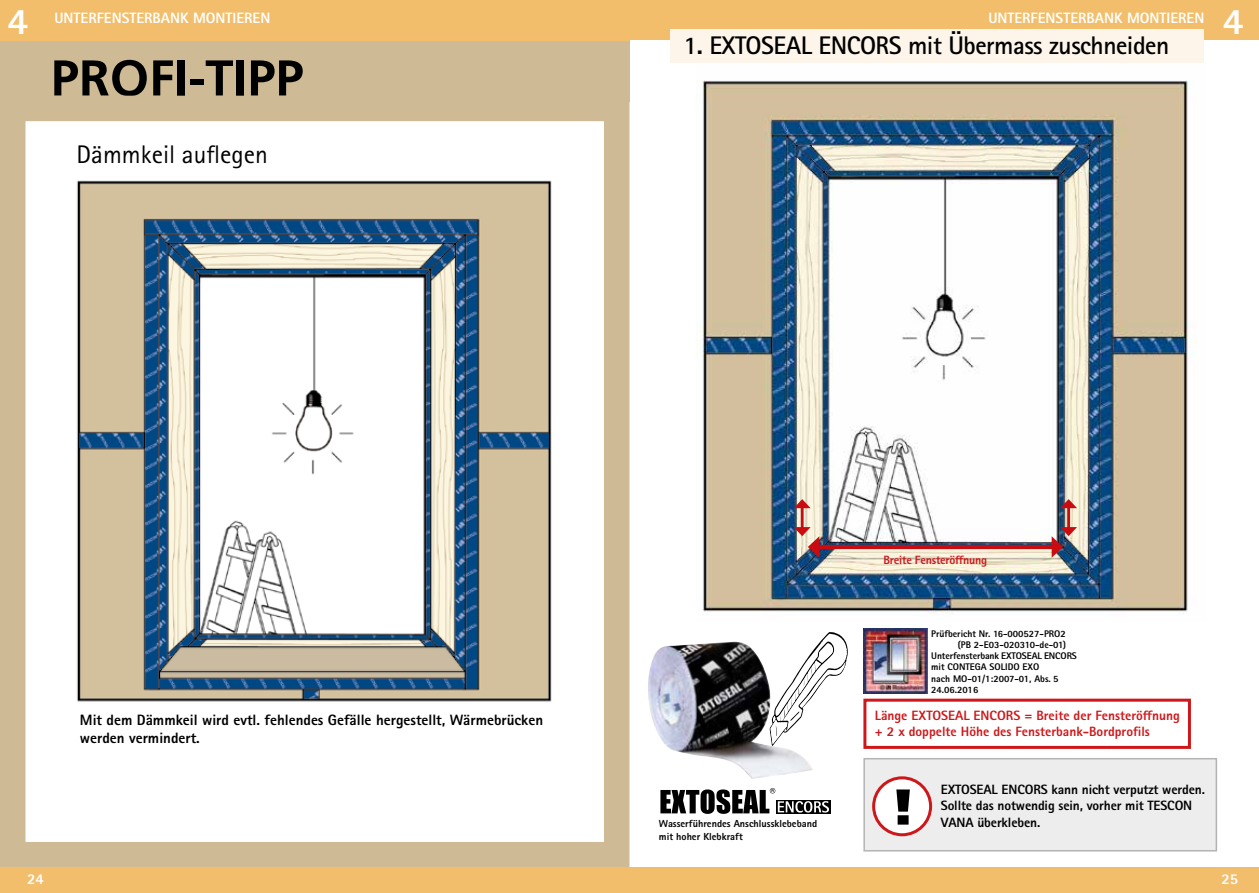
<style>
.page{position:relative;width:1259px;height:893px;background:#fff}
.page>*{position:absolute;margin:0;border:0;box-sizing:border-box;transform-origin:0 0}
.t1{font:700 50.55px "Frutiger";color:#000}
.t2{font:800 37.5px "Rotis Sans Serif Pro";color:#fff}
.t3{font:700 25.5px "Rotis Sans Serif Pro";letter-spacing:-.02em;color:#000}
.t4{font:25.5px "Rotis Sans Serif Pro";color:#000}
.t5{font:800 15px/18px "Rotis Sans Serif Pro";color:#000}
.t6{font:800 15px "Rotis Sans Serif Pro";color:#fff}
.t7{font:800 13.5px/16.2px "Rotis Sans Serif Pro";letter-spacing:-.01em;color:#000}
.t8{font:800 13.5px/16.2px "Rotis Sans Serif Pro";color:#cd171a}
.t9{font:800 12px "Rotis Sans Serif Pro";letter-spacing:-.02em;color:#cd171a}
.t10{font:800 10.2px/12.3px "Rotis Sans Serif Pro";color:#000}
.t11{font:800 9.6px "Rotis Sans Serif Pro";color:#000}
.t12{font:800 8.1px/9.6px "Rotis Sans Serif Pro";color:#000;scale:.95 1}
</style>
<div class="page">
<img style="left:77px;top:180px;width:475px;height:522px">
<img style="left:696px;top:80px;width:500px;height:534px">
<div style="left:863px;top:758px;width:354px;height:93px;background:#ededed;border:2px solid #b5b4b4"></div>
<div style="left:873px;top:778px;width:57px;height:57px;background:#fff;border-radius:50%"></div>
<div style="left:872px;top:776px;width:60px;height:60px;border:3px solid #cd171a;border-radius:50%"></div>
<svg style="left:896px;top:789px;width:14px;height:36px"></svg>
<hr style="left:815px;top:545px;width:240px;height:4px;background:#c90c0f">
<hr style="left:1067px;top:506px;width:3px;height:24px;background:#c90c0f">
<svg style="left:1051px;top:527px;width:26px;height:31px"></svg>
<svg style="left:1060px;top:499px;width:17px;height:9px"></svg>
<hr style="left:801px;top:506px;width:2px;height:24px;background:#c90c0f">
<svg style="left:793px;top:527px;width:26px;height:31px"></svg>
<svg style="left:793px;top:499px;width:17px;height:9px"></svg>
<div style="left:0;top:0;width:1259px;height:39px;background:#f2be6b"></div>
<div style="left:670px;top:29px;width:534px;height:33px;background:#fdf5ea"></div>
<div style="left:0;top:0;width:629px;height:102px;background:#cebb95"></div>
<div style="left:0;top:96px;width:629px;height:771px;border:26px solid #cebb95"></div>
<div style="left:0;top:867px;width:1259px;height:26px;background:#f2be6b"></div>
<div style="left:0;top:0;width:629px;height:41px;background:#f2be6b"></div>
<img style="left:648px;top:642px;width:165px;height:137px">
<svg style="left:769px;top:632px;width:78px;height:114px"></svg>
<div style="left:776px;top:800px;width:54px;height:13px;background:#000"></div>
<svg style="left:660px;top:788px;width:169px;height:26px"></svg>
<div style="left:863px;top:699px;width:328px;height:50px;border:3px solid #cd171a"></div>
<img style="left:863px;top:629px;width:64px;height:64px">
<h2 class="t2" style="left:7px;top:-3px;width:22px">4</h2>
<h3 class="t6" style="left:988px;top:8px;width:217px">UNTERFENSTERBANK MONTIEREN</h3>
<h2 class="t2" style="left:1222px;top:-3px;width:22px">4</h2>
<h3 class="t6" style="left:54px;top:8px;width:217px">UNTERFENSTERBANK MONTIEREN</h3>
<h3 class="t3" style="left:683px;top:30px;width:487px">1. EXTOSEAL ENCORS mit Übermass zuschneiden</h3>
<h1 class="t1" style="left:51px;top:48px;width:254px">PROFI-TIPP</h1>
<h3 class="t4" style="left:77px;top:139px;width:193px">Dämmkeil auflegen</h3>
<h3 class="t5" style="left:80px;top:711px;width:465px">Mit dem Dämmkeil wird evtl. fehlendes Gefälle hergestellt, Wärmebrücken werden vermindert.</h3>
<p class="t12" style="left:660px;top:818px;width:125px">Wasserführendes Anschlussklebeband mit hoher Klebkraft</p>
<p class="t10" style="left:659px;top:818px;width:160px">Wasserführendes Anschlussklebeband mit hoher Klebkraft</p>
<p class="t9" style="left:883px;top:552px;width:105px">Breite Fensteröffnung</p>
<p class="t11" style="left:931px;top:627px;width:136px">Prüfbericht Nr. 16-000527-PRO2</p>
<p class="t11" style="left:957px;top:638px;width:110px">(PB 2-E03-020310-de-01)</p>
<p class="t11" style="left:931px;top:650px;width:147px">Unterfensterbank EXTOSEAL ENCORS</p>
<p class="t11" style="left:931px;top:661px;width:110px">mit CONTEGA SOLIDO EXO</p>
<p class="t11" style="left:931px;top:672px;width:129px">nach MO-01/1:2007-01, Abs. 5</p>
<p class="t11" style="left:931px;top:684px;width:49px">24.06.2016</p>
<h3 class="t8" style="left:875px;top:707px;width:307px">Länge EXTOSEAL ENCORS = Breite der Fensteröffnung + 2 x doppelte Höhe des Fensterbank-Bordprofils</h3>
<h3 class="t7" style="left:941px;top:781px;width:266px">EXTOSEAL ENCORS kann nicht verputzt werden.<br>Sollte das notwendig sein, vorher mit TESCON<br>VANA überkleben.</h3>
<h3 class="t6" style="left:27px;top:869px;width:18px">24</h3>
<h3 class="t6" style="left:1221px;top:869px;width:18px">25</h3>
</div>
